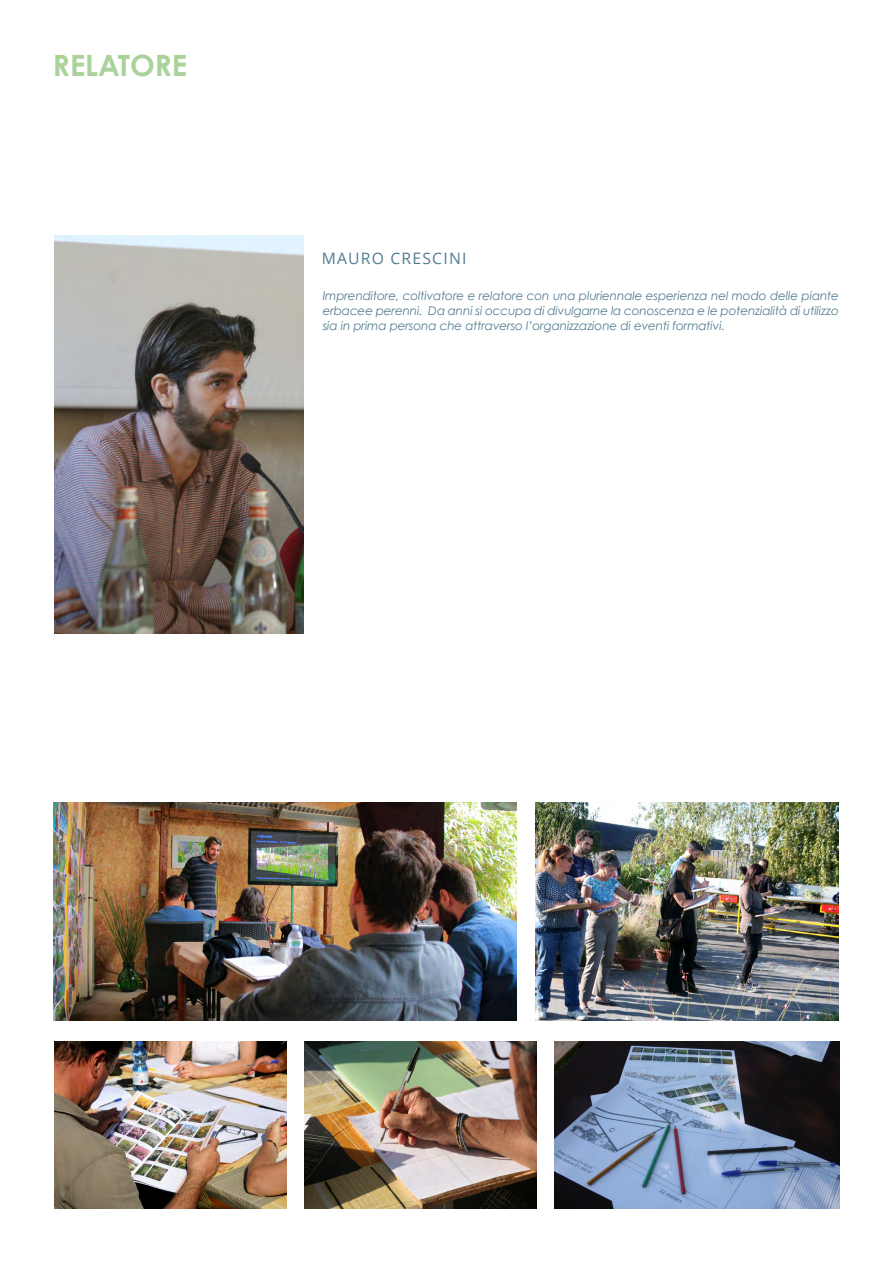
<style>
.page{position:relative;width:893px;height:1263px;background:#fff}
.page>*{position:absolute;margin:0;border:0;box-sizing:border-box;transform-origin:0 0}
.t1{font:700 29.4px "Century Gothic Pro";color:#aad29a}
.t2{font:15.75px "Open Sans";letter-spacing:.075em;color:#527d91}
.t3{font:italic 12px/14.7px "Century Gothic";letter-spacing:-.01em;color:#547d91;text-align:justify}
</style>
<div class="page">
<img style="left:536px;top:802px;width:303px;height:219px">
<img style="left:54px;top:1041px;width:232px;height:168px">
<img style="left:304px;top:1041px;width:232px;height:168px">
<img style="left:554px;top:1041px;width:285px;height:168px">
<img style="left:54px;top:802px;width:463px;height:219px">
<img style="left:54px;top:235px;width:250px;height:399px">
<h1 class="t1" style="left:53px;top:47px;width:136px">RELATORE</h1>
<h2 class="t2" style="left:322px;top:247px;width:146px">MAURO CRESCINI</h2>
<p class="t3" style="left:323px;top:288px;width:518px">Imprenditore, coltivatore e relatore con una pluriennale esperienza nel modo delle piante erbacee perenni. Da anni si occupa di divulgarne la conoscenza e le potenzialità di utilizzo sia in prima persona che attraverso l’organizzazione di eventi formativi.</p>
</div>
